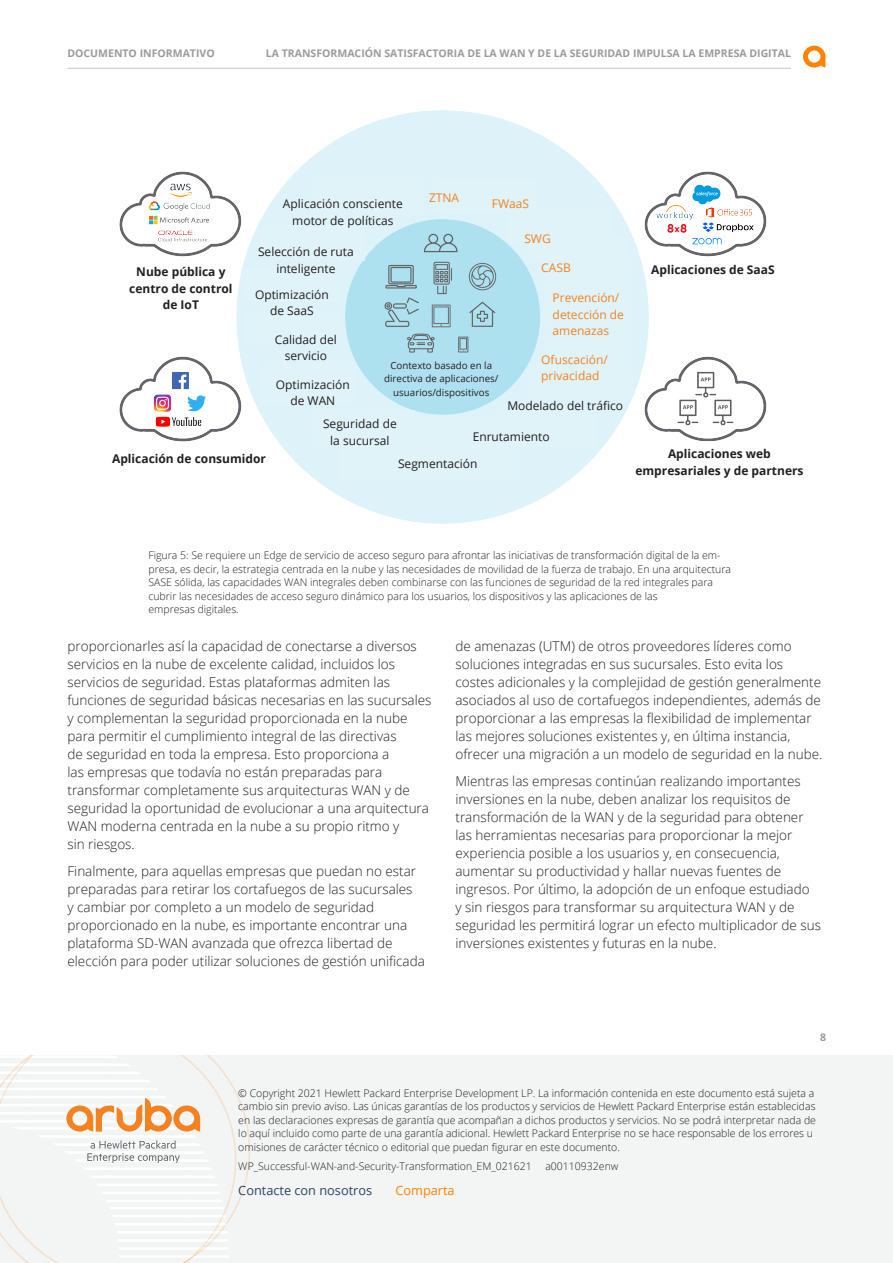
<style>
.page{position:relative;width:893px;height:1263px;background:#fff}
.page>*{position:absolute;margin:0;border:0;box-sizing:border-box;transform-origin:0 0}
.Body__Text_9_14_Ligh{font:300 13.5px/18px "Open Sans";color:#231f20}
.t1{font:12.75px "Open Sans";color:#274661}
.t2{font:12.75px "Open Sans";color:#ff8300}
.Title__Subhead_12_15{font:12px/16.5px "Open Sans";color:#231f20;text-align:center}
.Title__Subhead_12_15-2{font:700 12px/16.5px "Open Sans";color:#231f20;text-align:center}
.Title__Subhead_12_15-3{font:12px/16.5px "Open Sans";color:#f58220}
.Legal___Chart_Footer{font:300 10.5px/13.5px "Open Sans";color:#231f20}
.t3{font:700 10.5px "Open Sans";color:#9c9b9b}
.Title__Subhead_12_15-4{font:9.75px/13.5px "Open Sans";color:#231f20;text-align:center}
</style>
<div class="page">
<div style="left:0;top:1055px;width:893px;height:208px;background:#f3f4f4"></div>
<svg style="left:23px;top:1079px;width:227px;height:184px"></svg>
<svg style="left:0;top:1055px;width:229px;height:204px"></svg>
<hr style="left:68px;top:68px;width:723px;height:1px;background:#c3c5c6">
<svg style="left:803px;top:46px;width:22px;height:22px"></svg>
<img style="left:119px;top:111px;width:648px;height:412px">
<div style="left:120px;top:447px;width:141px;height:49px;background:#fff"></div>
<div style="left:89px;top:261px;width:142px;height:49px;background:#fff"></div>
<div style="left:666px;top:261px;width:142px;height:49px;background:#fff"></div>
<div style="left:626px;top:441px;width:165px;height:50px;background:#fff"></div>
<div style="left:339px;top:418px;width:180px;height:61px;background:#dff3f9"></div>
<div style="left:312px;top:175px;width:111px;height:42px;background:#dff3f9"></div>
<div style="left:261px;top:224px;width:103px;height:37px;background:#dff3f9"></div>
<div style="left:245px;top:270px;width:94px;height:32px;background:#dff3f9"></div>
<div style="left:245px;top:314px;width:94px;height:32px;background:#dff3f9"></div>
<div style="left:261px;top:362px;width:94px;height:42px;background:#dff3f9"></div>
<div style="left:312px;top:410px;width:103px;height:37px;background:#dff3f9"></div>
<div style="left:494px;top:410px;width:103px;height:37px;background:#dff3f9"></div>
<div style="left:530px;top:365px;width:103px;height:32px;background:#dff3f9"></div>
<div style="left:433px;top:180px;width:103px;height:32px;background:#dff3f9"></div>
<div style="left:507px;top:210px;width:104px;height:32px;background:#dff3f9"></div>
<div style="left:530px;top:237px;width:96px;height:24px;background:#dff3f9"></div>
<div style="left:545px;top:261px;width:88px;height:101px;background:#dff3f9"></div>
<div style="left:381px;top:356px;width:126px;height:32px;background:#afe0f1"></div>
<p class="t3" style="left:68px;top:45px;width:149px">DOCUMENTO INFORMATIVO</p>
<p class="t3" style="left:266px;top:45px;width:527px">LA TRANSFORMACIÓN SATISFACTORIA DE LA WAN Y DE LA SEGURIDAD IMPULSA LA EMPRESA DIGITAL</p>
<p class="Title__Subhead_12_15-2" style="left:129px;top:263px;width:105px">Nube pública y centro de control de IoT</p>
<p class="Title__Subhead_12_15" style="left:283px;top:195px;width:121px">Aplicación consciente motor de políticas</p>
<p class="Title__Subhead_12_15" style="left:258px;top:243px;width:97px">Selección de ruta inteligente</p>
<p class="Title__Subhead_12_15-3" style="left:429px;top:189px;width:32px">ZTNA</p>
<p class="Title__Subhead_12_15-3" style="left:492px;top:195px;width:39px">FWaaS</p>
<p class="Title__Subhead_12_15-3" style="left:524px;top:230px;width:28px">SWG</p>
<p class="Title__Subhead_12_15-3" style="left:541px;top:259px;width:31px">CASB</p>
<p class="Title__Subhead_12_15" style="left:255px;top:286px;width:75px">Optimización de SaaS</p>
<p class="Title__Subhead_12_15" style="left:275px;top:331px;width:63px">Calidad del servicio</p>
<p class="Title__Subhead_12_15" style="left:276px;top:376px;width:75px">Optimización de WAN</p>
<p class="Title__Subhead_12_15-3" style="left:553px;top:289px;width:73px">Prevención/ detección de amenazas</p>
<p class="Title__Subhead_12_15-4" style="left:384px;top:358px;width:116px">Contexto basado en la directiva de aplicaciones/ usuarios/dispositivos</p>
<p class="Title__Subhead_12_15-3" style="left:541px;top:351px;width:68px">Ofuscación/ privacidad</p>
<p class="Title__Subhead_12_15" style="left:507px;top:397px;width:117px">Modelado del tráfico</p>
<p class="Title__Subhead_12_15" style="left:323px;top:415px;width:75px">Seguridad de la sucursal</p>
<p class="Title__Subhead_12_15" style="left:473px;top:428px;width:78px">Enrutamiento</p>
<p class="Title__Subhead_12_15-2" style="left:112px;top:450px;width:155px">Aplicación de consumidor</p>
<p class="Title__Subhead_12_15" style="left:398px;top:455px;width:81px">Segmentación</p>
<p class="Title__Subhead_12_15-2" style="left:651px;top:261px;width:125px">Aplicaciones de SaaS</p>
<p class="Title__Subhead_12_15-2" style="left:635px;top:445px;width:170px">Aplicaciones web empresariales y de partners</p>
<p class="Legal___Chart_Footer" style="left:148px;top:549px;width:584px">Figura 5: Se requiere un Edge de servicio de acceso seguro para afrontar las iniciativas de transformación digital de la em&shy;presa, es decir, la estrategia centrada en la nube y las necesidades de movilidad de la fuerza de trabajo. En una arquitectura SASE sólida, las capacidades WAN integrales deben combinarse con las funciones de seguridad de la red integrales para cubrir las necesidades de acceso seguro dinámico para los usuarios, los dispositivos y las aplicaciones de las<br>empresas digitales.</p>
<p class="Body__Text_9_14_Ligh" style="left:68px;top:637px;width:366px">proporcionarles así la capacidad de conectarse a diversos servicios en la nube de excelente calidad, incluidos los servicios de seguridad. Estas plataformas admiten las funciones de seguridad básicas necesarias en las sucursales y complementan la seguridad proporcionada en la nube para permitir el cumplimiento integral de las directivas<br>de seguridad en toda la empresa. Esto proporciona a<br>las empresas que todavía no están preparadas para transformar completamente sus arquitecturas WAN y de seguridad la oportunidad de evolucionar a una arquitectura WAN moderna centrada en la nube a su propio ritmo y<br>sin riesgos.</p>
<p class="Body__Text_9_14_Ligh" style="left:68px;top:862px;width:359px">Finalmente, para aquellas empresas que puedan no estar preparadas para retirar los cortafuegos de las sucursales<br>y cambiar por completo a un modelo de seguridad proporcionado en la nube, es importante encontrar una plataforma SD-WAN avanzada que ofrezca libertad de elección para poder utilizar soluciones de gestión unificada</p>
<p class="Body__Text_9_14_Ligh" style="left:455px;top:637px;width:368px">de amenazas (UTM) de otros proveedores líderes como soluciones integradas en sus sucursales. Esto evita los costes adicionales y la complejidad de gestión generalmente asociados al uso de cortafuegos independientes, además de proporcionar a las empresas la flexibilidad de implementar las mejores soluciones existentes y, en última instancia, ofrecer una migración a un modelo de seguridad en la nube.</p>
<p class="Body__Text_9_14_Ligh" style="left:455px;top:772px;width:367px">Mientras las empresas continúan realizando importantes inversiones en la nube, deben analizar los requisitos de transformación de la WAN y de la seguridad para obtener las herramientas necesarias para proporcionar la mejor experiencia posible a los usuarios y, en consecuencia, aumentar su productividad y hallar nuevas fuentes de ingresos. Por último, la adopción de un enfoque estudiado<br>y sin riesgos para transformar su arquitectura WAN y de seguridad les permitirá lograr un efecto multiplicador de sus inversiones existentes y futuras en la nube.</p>
<p class="t3" style="left:820px;top:1030px;width:7px">8</p>
<p class="Legal___Chart_Footer" style="left:238px;top:1086px;width:579px">© Copyright 2021 Hewlett Packard Enterprise Development LP. La información contenida en este documento está sujeta a cambio sin previo aviso. Las únicas garantías de los productos y servicios de Hewlett Packard Enterprise están establecidas en las declaraciones expresas de garantía que acompañan a dichos productos y servicios. No se podrá interpretar nada de lo aquí incluido como parte de una garantía adicional. Hewlett Packard Enterprise no se hace responsable de los errores u omisiones de carácter técnico o editorial que puedan figurar en este documento.</p>
<p class="Legal___Chart_Footer" style="left:238px;top:1159px;width:295px">WP_Successful-WAN-and-Security-Transformation_EM_021621</p>
<p class="Legal___Chart_Footer" style="left:545px;top:1159px;width:75px">a00110932enw</p>
<p class="t1" style="left:238px;top:1182px;width:135px">Contacte con nosotros</p>
<p class="t2" style="left:395px;top:1182px;width:61px">Comparta</p>
</div>
